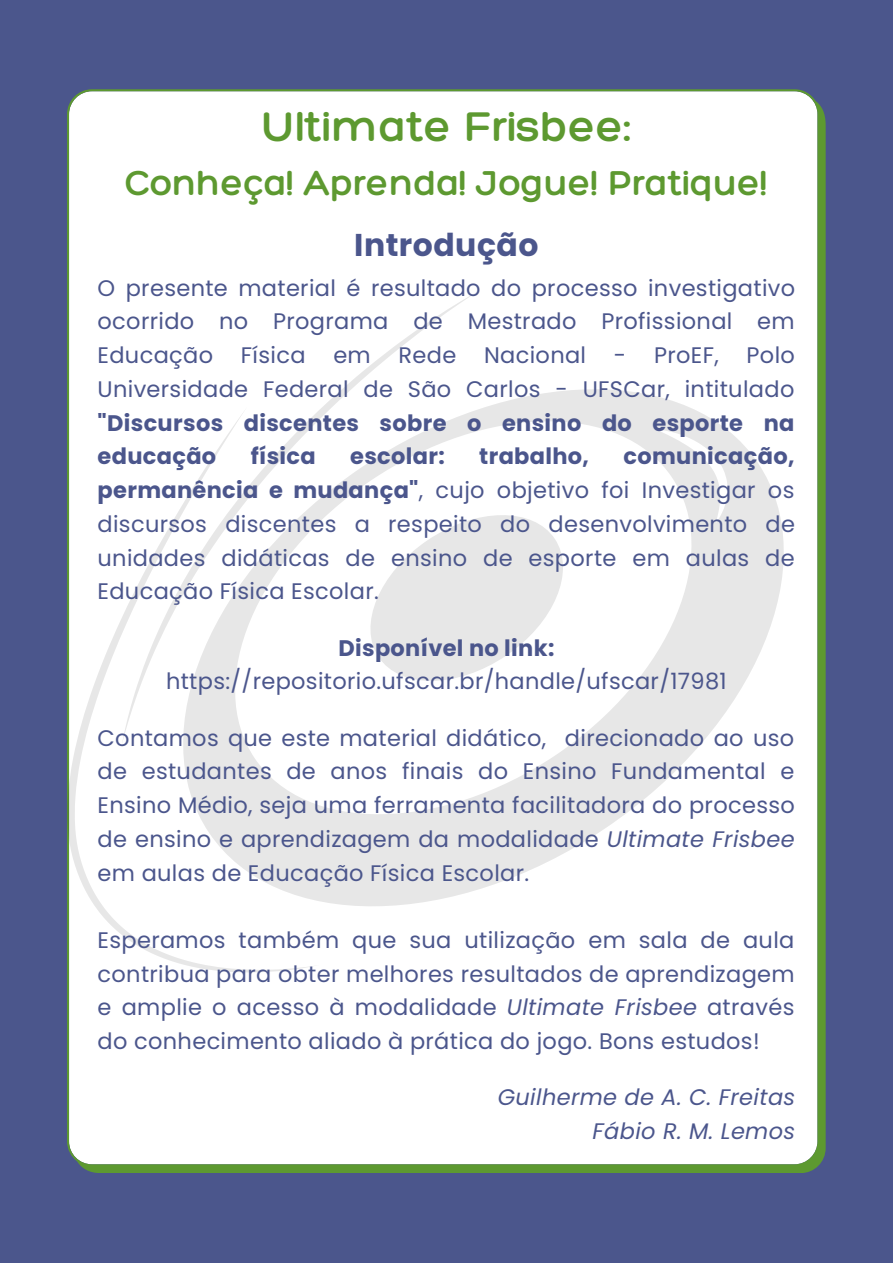
<style>
.page{position:relative;width:893px;height:1264px;background:#fff}
.page>*{position:absolute;margin:0;border:0;box-sizing:border-box;transform-origin:0 0}
.t1{font:300 45px "Hero";color:#5d9930}
.t2{font:300 37.5px "Hero";color:#5d9930}
.t3{font:700 31.5px "Poppins";letter-spacing:.015em;color:#4b568c}
.t4{font:22.5px/33.8px "Poppins";letter-spacing:.015em;color:#4b568c;text-align:justify}
.t5{font:700 22.5px "Poppins";letter-spacing:.015em;color:#4b568c}
.t6{font:italic 22.5px "Poppins";letter-spacing:.015em;color:#4b568c}
.s1{font-weight:700}
.s2{font-style:italic}
</style>
<div class="page">
<div style="left:0;top:0;width:892px;height:1262px;background:#4b568c"></div>
<div style="left:67px;top:89px;width:758px;height:1083px;background:#fff"></div>
<svg style="left:320px;top:363px;width:463px;height:569px;background:#f6f6f6"></svg>
<svg style="left:320px;top:401px;width:402px;height:433px;background:#f5f5f5"></svg>
<svg style="left:480px;top:507px;width:96px;height:182px;background:#f1f1f1"></svg>
<svg style="left:121px;top:290px;width:359px;height:456px;background:#fafafa"></svg>
<svg style="left:67px;top:406px;width:253px;height:566px;background:#f8f9f8"></svg>
<p class="t1" style="left:261px;top:99px;width:371px">Ultimate Frisbee:</p>
<p class="t2" style="left:125px;top:160px;width:644px">Conheça! Aprenda! Jogue! Pratique!</p>
<p class="t3" style="left:354px;top:223px;width:186px">Introdução</p>
<p class="t4" style="left:98px;top:271px;width:699px">O presente material é resultado do processo investigativo ocorrido no Programa de Mestrado Profissional em Educação Física em Rede Nacional - ProEF, Polo Universidade Federal de São Carlos - UFSCar, intitulado <span class="s1">"Discursos discentes sobre o ensino do esporte na educação</span></p>
<p class="t5" style="left:251px;top:441px;width:67px">física</p>
<p class="t5" style="left:350px;top:441px;width:96px">escolar:</p>
<p class="t5" style="left:479px;top:441px;width:111px">trabalho,</p>
<p class="t4" style="left:98px;top:439px;width:699px;text-indent:526px"><span class="s1">comunicação, permanência e mudança"</span>, cujo objetivo foi Investigar os discursos discentes a respeito do desenvolvimento de unidades didáticas de ensino de esporte em aulas de Educação Física Escolar.</p>
<p class="t5" style="left:338px;top:632px;width:217px">Disponível no link:</p>
<p class="t4" style="left:166px;top:664px;width:562px">https://repositorio.ufscar.br/handle/ufscar/17981</p>
<p class="t4" style="left:98px;top:720px;width:698px">Contamos que este material didático, direcionado ao uso de estudantes de anos finais do Ensino Fundamental e Ensino Médio, seja uma ferramenta facilitadora do processo de ensino e aprendizagem da modalidade <span class="s2">Ultimate Frisbee </span>em aulas de Educação Física Escolar.</p>
<p class="t4" style="left:98px;top:923px;width:698px">Esperamos também que sua utilização em sala de aula contribua para obter melhores resultados de aprendizagem e amplie o acesso à modalidade <span class="s2">Ultimate Frisbee</span> através do conhecimento aliado à prática do jogo. Bons estudos!</p>
<p class="t6" style="left:497px;top:1081px;width:299px">Guilherme de A. C. Freitas</p>
<p class="t6" style="left:592px;top:1115px;width:204px">Fábio R. M. Lemos</p>
</div>
